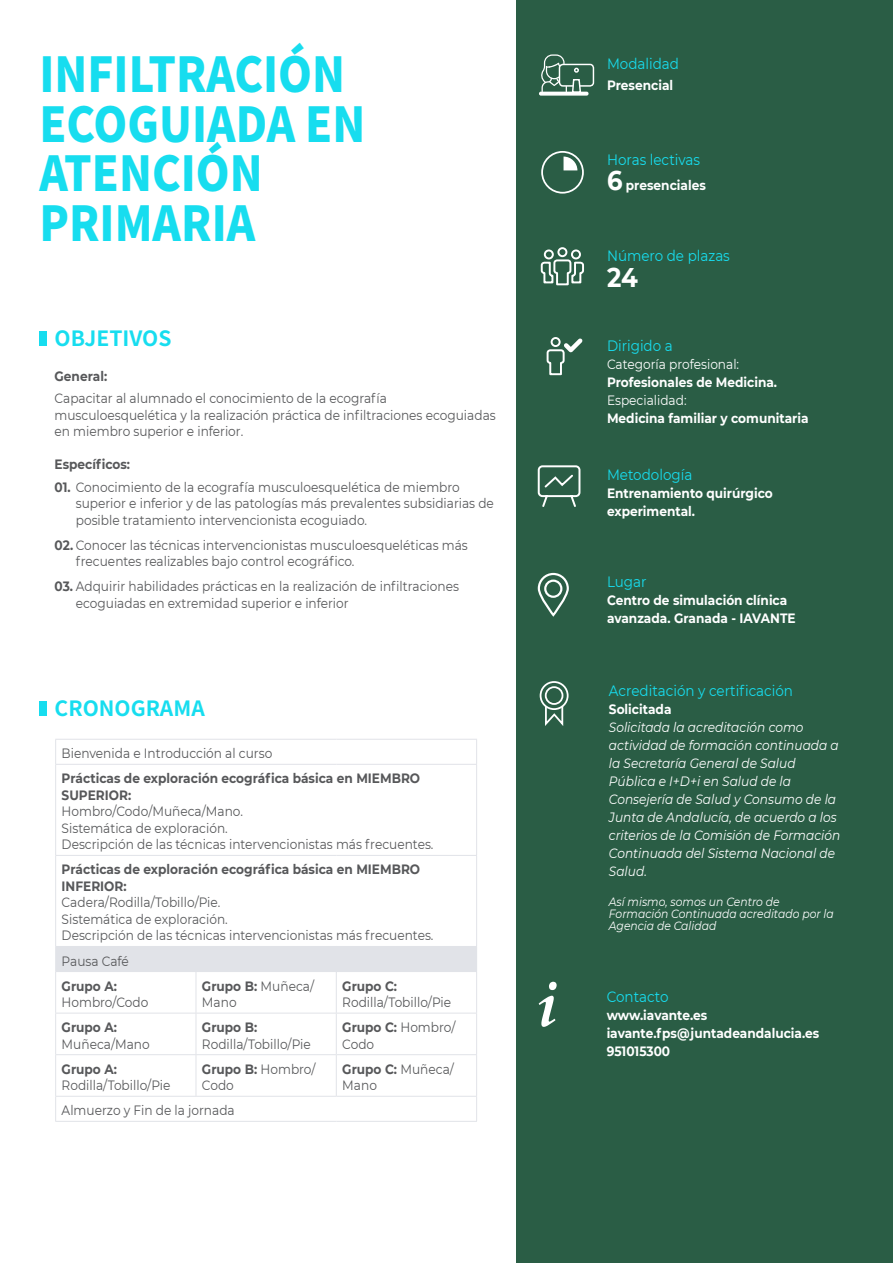
<style>
.page{position:relative;width:893px;height:1263px;background:#fff}
.page>*{position:absolute;margin:0;border:0;box-sizing:border-box;transform-origin:0 0}
.Título_H1{font:900 48px "Noto Sans HK";color:#17ddef;scale:.9 1}
.Datos_cuerpo{font:700 27px "Montserrat";color:#fff;scale:.9 1}
.Título_H2{font:700 21px "Noto Sans HK";color:#17ddef}
.Título_H3_datos{font:15px "Montserrat";color:#17ddef;scale:.9 1}
.t1{font:13.5px/16.5px "Montserrat";color:#57585a;scale:.9 1}
.Datos_cuerpo-2{font:italic 13.5px/18px "Montserrat";color:#fff;scale:.9 1}
.Datos_cuerpo-3{font:700 13.5px/18px "Montserrat";color:#fff;scale:.9 1}
.t2{font:700 13.5px/16.5px "Montserrat";color:#57585a;scale:.9 1}
.Datos_cuerpo-4{font:13.5px "Montserrat";color:#fff;scale:.9 1}
.Datos_cuerpo-5{font:italic 12px/12px "Montserrat";color:#fff;scale:.9 1}
.s1{font-weight:700}
.s2{font-size:27px}
</style>
<div class="page">
<div style="left:516px;top:0;width:377px;height:1263px;background:#2a5d45"></div>
<svg style="left:537px;top:465px;width:44px;height:42px"></svg>
<svg style="left:540px;top:247px;width:44px;height:39px"></svg>
<div style="left:541px;top:151px;width:43px;height:43px;border:2px solid #fff;border-radius:50%"></div>
<svg style="left:563px;top:157px;width:14px;height:13px"></svg>
<div style="left:559px;top:64px;width:35px;height:23px;border:1px solid #fff;border-radius:4px"></div>
<div style="left:539px;top:92px;width:50px;height:4px;border:1px solid #fff"></div>
<svg style="left:540px;top:54px;width:42px;height:40px"></svg>
<div style="left:538px;top:573px;width:31px;height:43px;border:2px solid #fff;border-radius:14px"></div>
<div style="left:544px;top:580px;width:18px;height:18px;border:2px solid #fff;border-radius:50%"></div>
<svg style="left:546px;top:337px;width:37px;height:39px"></svg>
<div style="left:39px;top:331px;width:8px;height:15px;background:#17ddef"></div>
<div style="left:56px;top:946px;width:421px;height:25px;background:#e1e3e8"></div>
<hr style="left:55px;top:739px;width:141px;height:1px;background:#e1e3e8">
<svg style="left:55px;top:740px;width:1px;height:24px"></svg>
<hr style="left:196px;top:739px;width:140px;height:1px;background:#e1e3e8">
<hr style="left:336px;top:739px;width:141px;height:1px;background:#e1e3e8">
<svg style="left:476px;top:740px;width:1px;height:24px"></svg>
<hr style="left:55px;top:764px;width:141px;height:1px;background:#e1e3e8">
<hr style="left:55px;top:765px;width:1px;height:90px;background:#e1e3e8">
<hr style="left:196px;top:764px;width:140px;height:1px;background:#e1e3e8">
<hr style="left:336px;top:764px;width:141px;height:1px;background:#e1e3e8">
<hr style="left:476px;top:765px;width:1px;height:90px;background:#e1e3e8">
<hr style="left:55px;top:855px;width:141px;height:1px;background:#e1e3e8">
<hr style="left:55px;top:856px;width:1px;height:90px;background:#e1e3e8">
<hr style="left:196px;top:855px;width:140px;height:1px;background:#e1e3e8">
<hr style="left:336px;top:855px;width:141px;height:1px;background:#e1e3e8">
<hr style="left:476px;top:856px;width:1px;height:90px;background:#e1e3e8">
<svg style="left:55px;top:947px;width:1px;height:24px"></svg>
<hr style="left:55px;top:972px;width:1px;height:41px;background:#e1e3e8">
<hr style="left:196px;top:972px;width:1px;height:41px;background:#e1e3e8">
<hr style="left:336px;top:972px;width:1px;height:41px;background:#e1e3e8">
<hr style="left:476px;top:972px;width:1px;height:41px;background:#e1e3e8">
<hr style="left:55px;top:1013px;width:141px;height:1px;background:#e1e3e8">
<hr style="left:55px;top:1013px;width:1px;height:41px;background:#e1e3e8">
<hr style="left:196px;top:1013px;width:140px;height:1px;background:#e1e3e8">
<hr style="left:196px;top:1013px;width:1px;height:41px;background:#e1e3e8">
<hr style="left:336px;top:1013px;width:141px;height:1px;background:#e1e3e8">
<hr style="left:336px;top:1013px;width:1px;height:41px;background:#e1e3e8">
<hr style="left:476px;top:1013px;width:1px;height:41px;background:#e1e3e8">
<hr style="left:55px;top:1054px;width:141px;height:1px;background:#e1e3e8">
<hr style="left:55px;top:1055px;width:1px;height:41px;background:#e1e3e8">
<hr style="left:196px;top:1054px;width:140px;height:1px;background:#e1e3e8">
<hr style="left:196px;top:1055px;width:1px;height:41px;background:#e1e3e8">
<hr style="left:336px;top:1054px;width:141px;height:1px;background:#e1e3e8">
<hr style="left:336px;top:1055px;width:1px;height:41px;background:#e1e3e8">
<hr style="left:476px;top:1055px;width:1px;height:41px;background:#e1e3e8">
<hr style="left:55px;top:1096px;width:141px;height:1px;background:#e1e3e8">
<svg style="left:55px;top:1097px;width:1px;height:24px"></svg>
<hr style="left:196px;top:1096px;width:140px;height:1px;background:#e1e3e8">
<hr style="left:336px;top:1096px;width:141px;height:1px;background:#e1e3e8">
<svg style="left:476px;top:1097px;width:1px;height:24px"></svg>
<hr style="left:55px;top:1121px;width:141px;height:1px;background:#e1e3e8">
<hr style="left:196px;top:1121px;width:140px;height:1px;background:#e1e3e8">
<hr style="left:336px;top:1121px;width:141px;height:1px;background:#e1e3e8">
<hr style="left:55px;top:946px;width:141px;height:1px;background:#e1e3e8">
<hr style="left:55px;top:971px;width:141px;height:1px;background:#e1e3e8">
<hr style="left:196px;top:971px;width:140px;height:1px;background:#e1e3e8">
<hr style="left:336px;top:971px;width:141px;height:1px;background:#e1e3e8">
<div style="left:39px;top:701px;width:8px;height:14px;background:#17ddef"></div>
<svg style="left:544px;top:704px;width:20px;height:22px"></svg>
<div style="left:540px;top:681px;width:29px;height:29px;border:2px solid #fff;border-radius:50%"></div>
<div style="left:545px;top:686px;width:18px;height:19px;border:2px solid #fff;border-radius:50%"></div>
<svg style="left:539px;top:982px;width:18px;height:45px"></svg>
<p class="Título_H1" style="left:39px;top:48px;width:341px">INFILTRACIÓN</p>
<p class="Título_H1" style="left:39px;top:97px;width:364px">ECOGUIADA EN</p>
<p class="Título_H1" style="left:39px;top:147px;width:250px">ATENCIÓN</p>
<p class="Título_H1" style="left:39px;top:196px;width:242px">PRIMARIA</p>
<p class="Título_H2" style="left:55px;top:327px;width:118px">OBJETIVOS</p>
<p class="t2" style="left:55px;top:367px;width:60px">General:</p>
<p class="t1" style="left:55px;top:390px;width:492px">Capacitar al alumnado el conocimiento de la ecografía musculoesquelética y la realización práctica de infiltraciones ecoguiadas en miembro superior e inferior.</p>
<p class="t2" style="left:55px;top:456px;width:85px">Específicos:</p>
<p class="t1" style="left:76px;top:478px;width:466px;text-indent:-21px"><span class="s1">01.</span> Conocimiento de la ecografía musculoesquelética de miembro superior e inferior y de las patologías más prevalentes subsidiarias de posible tratamiento intervencionista ecoguiado.</p>
<p class="t1" style="left:76px;top:536px;width:437px;text-indent:-21px"><span class="s1">02.</span> Conocer las técnicas intervencionistas musculoesqueléticas más frecuentes realizables bajo control ecográfico.</p>
<p class="t1" style="left:76px;top:578px;width:427px;text-indent:-21px"><span class="s1">03.</span> Adquirir habilidades prácticas en la realización de infiltraciones ecoguiadas en extremidad superior e inferior</p>
<p class="Título_H2" style="left:55px;top:696px;width:152px">CRONOGRAMA</p>
<p class="t1" style="left:62px;top:745px;width:236px">Bienvenida e Introducción al curso</p>
<p class="t2" style="left:62px;top:770px;width:400px">Prácticas de exploración ecográfica básica en MIEMBRO<br>SUPERIOR:</p>
<p class="t1" style="left:62px;top:803px;width:203px">Hombro/Codo/Muñeca/Mano.</p>
<p class="t1" style="left:62px;top:819px;width:186px">Sistemática de exploración.</p>
<p class="t1" style="left:62px;top:836px;width:415px">Descripción de las técnicas intervencionistas más frecuentes.</p>
<p class="t2" style="left:62px;top:861px;width:400px">Prácticas de exploración ecográfica básica en MIEMBRO<br>INFERIOR:</p>
<p class="t1" style="left:62px;top:894px;width:178px">Cadera/Rodilla/Tobillo/Pie.</p>
<p class="t1" style="left:62px;top:910px;width:186px">Sistemática de exploración.</p>
<p class="t1" style="left:62px;top:927px;width:415px">Descripción de las técnicas intervencionistas más frecuentes.</p>
<p class="t1" style="left:62px;top:952px;width:76px">Pausa Café</p>
<p class="t2" style="left:62px;top:977px;width:63px">Grupo A:</p>
<p class="t1" style="left:62px;top:993px;width:98px">Hombro/Codo</p>
<p class="t1" style="left:202px;top:977px;width:126px"><span class="s1">Grupo B:</span> Muñeca/<br>Mano</p>
<p class="t2" style="left:342px;top:977px;width:62px">Grupo C:</p>
<p class="t1" style="left:342px;top:993px;width:122px">Rodilla/Tobillo/Pie</p>
<p class="t2" style="left:62px;top:1018px;width:63px">Grupo A:</p>
<p class="t1" style="left:62px;top:1035px;width:99px">Muñeca/Mano</p>
<p class="t2" style="left:202px;top:1018px;width:63px">Grupo B:</p>
<p class="t1" style="left:202px;top:1035px;width:122px">Rodilla/Tobillo/Pie</p>
<p class="t1" style="left:342px;top:1019px;width:127px"><span class="s1">Grupo C:</span> Hombro/<br>Codo</p>
<p class="t1" style="left:202px;top:1060px;width:128px"><span class="s1">Grupo B:</span> Hombro/<br>Codo</p>
<p class="t1" style="left:342px;top:1060px;width:126px"><span class="s1">Grupo C:</span> Muñeca/<br>Mano</p>
<p class="t1" style="left:62px;top:1102px;width:194px">Almuerzo y Fin de la jornada</p>
<p class="t2" style="left:62px;top:1060px;width:63px">Grupo A:</p>
<p class="t1" style="left:62px;top:1077px;width:122px">Rodilla/Tobillo/Pie</p>
<p class="Título_H3_datos" style="left:607px;top:53px;width:82px">Modalidad</p>
<p class="Datos_cuerpo-3" style="left:607px;top:75px;width:75px">Presencial</p>
<p class="Título_H3_datos" style="left:607px;top:149px;width:105px">Horas lectivas</p>
<p class="Datos_cuerpo-3" style="left:607px;top:176px;width:111px"><span class="s2">6</span> presenciales</p>
<p class="Título_H3_datos" style="left:607px;top:245px;width:138px">Número de plazas</p>
<p class="Datos_cuerpo" style="left:607px;top:258px;width:36px">24</p>
<p class="Título_H3_datos" style="left:607px;top:335px;width:75px">Dirigido a</p>
<p class="Datos_cuerpo-4" style="left:607px;top:355px;width:148px">Categoría profesional:</p>
<p class="Datos_cuerpo-3" style="left:607px;top:373px;width:190px">Profesionales de Medicina.</p>
<p class="Datos_cuerpo-4" style="left:607px;top:391px;width:90px">Especialidad:</p>
<p class="Datos_cuerpo-3" style="left:607px;top:409px;width:225px">Medicina familiar y comunitaria</p>
<p class="Título_H3_datos" style="left:607px;top:464px;width:96px">Metodología</p>
<p class="Datos_cuerpo-3" style="left:607px;top:483px;width:186px">Entrenamiento quirúrgico experimental.</p>
<p class="Título_H3_datos" style="left:607px;top:572px;width:45px">Lugar</p>
<p class="Datos_cuerpo-3" style="left:607px;top:591px;width:211px">Centro de simulación clínica avanzada. Granada - IAVANTE</p>
<p class="Título_H3_datos" style="left:609px;top:680px;width:206px">Acreditación y certificación</p>
<p class="Datos_cuerpo-3" style="left:609px;top:699px;width:71px">Solicitada</p>
<p class="Datos_cuerpo-2" style="left:609px;top:718px;width:257px">Solicitada la acreditación como actividad de formación continuada a la Secretaría General de Salud</p>
<p class="Datos_cuerpo-2" style="left:609px;top:772px;width:259px">Pública e I+D+i en Salud de la<br>Consejería de Salud y Consumo de la<br>Junta de Andalucía, de acuerdo a los criterios de la Comisión de Formación<br>Continuada del Sistema Nacional de<br>Salud.</p>
<p class="Datos_cuerpo-5" style="left:609px;top:895px;width:251px">Así mismo, somos un Centro de<br>Formación Continuada acreditado por la<br>Agencia de Calidad</p>
<p class="Título_H3_datos" style="left:607px;top:986px;width:70px">Contacto</p>
<p class="Datos_cuerpo-3" style="left:607px;top:1005px;width:113px">www.iavante.es</p>
<p class="Datos_cuerpo-3" style="left:607px;top:1023px;width:238px">iavante.fps@juntadeandalucia.es<br>951015300</p>
</div>
